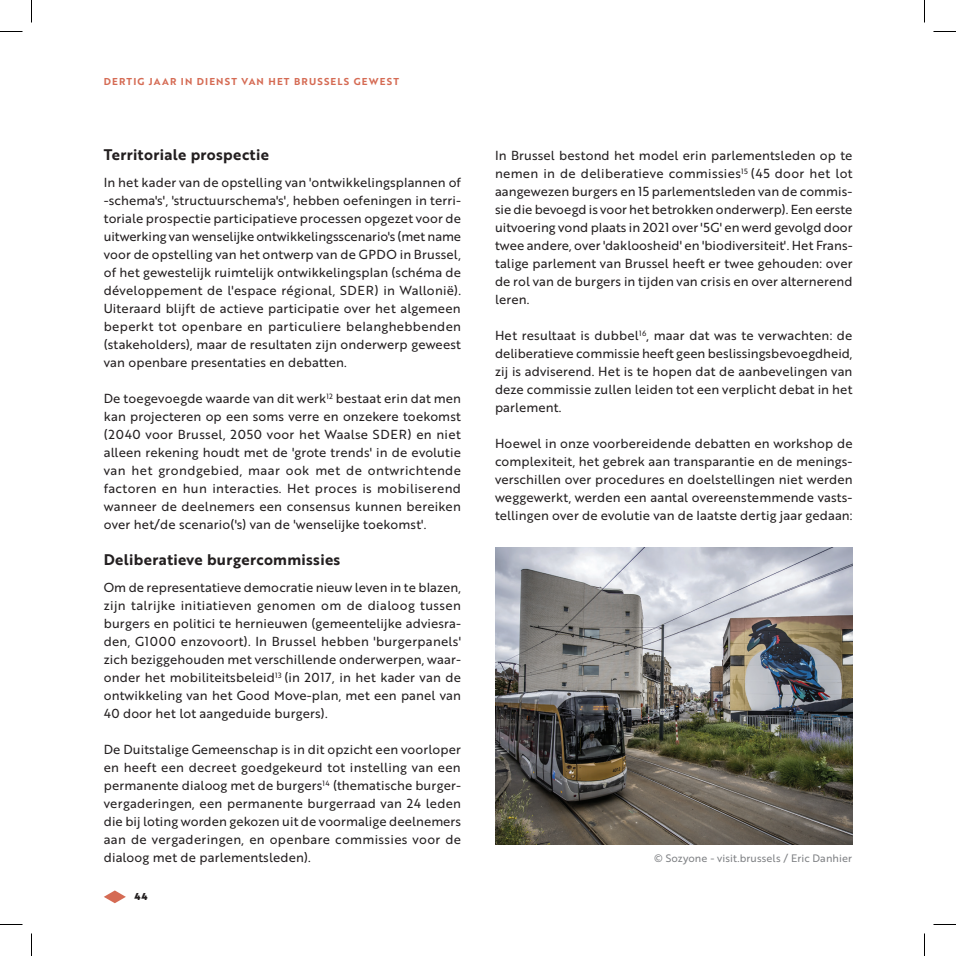
<style>
.page{position:relative;width:956px;height:956px;background:#fff}
.page>*{position:absolute;margin:0;border:0;box-sizing:border-box;transform-origin:0 0}
.t1{font:15px "Brother 1816 Bold";letter-spacing:.02em;color:#231f20}
.t2{font:12.75px/18px "Brother 1816 Regular";letter-spacing:.01em;color:#231f20;text-align:justify}
.t3{font:10.5px "Brother 1816 Regular";letter-spacing:.01em;color:#808285}
.t4{font:9.75px "Brother 1816 Bold";letter-spacing:.12em;color:#d56b54}
.t5{font:9.75px "Brother 1816 Black";color:#231f20}
</style>
<div class="page">
<svg style="left:104px;top:890px;width:22px;height:13px"></svg>
<img style="left:495px;top:547px;width:357px;height:297px">
<svg style="left:0;top:31px;width:22px;height:1px"></svg>
<svg style="left:933px;top:31px;width:23px;height:1px"></svg>
<svg style="left:0;top:924px;width:22px;height:1px"></svg>
<svg style="left:933px;top:924px;width:23px;height:1px"></svg>
<svg style="left:31px;top:0;width:1px;height:23px"></svg>
<svg style="left:31px;top:933px;width:1px;height:23px"></svg>
<svg style="left:924px;top:0;width:1px;height:23px"></svg>
<svg style="left:924px;top:933px;width:1px;height:23px"></svg>
<p class="t4" style="left:104px;top:74px;width:297px">DERTIG JAAR IN DIENST VAN HET BRUSSELS GEWEST</p>
<p class="t1" style="left:104px;top:143px;width:167px">Territoriale prospectie</p>
<p class="t2" style="left:104px;top:173px;width:359px">In het kader van de opstelling van 'ontwikkelingsplannen of -schema's', 'structuurschema's', hebben oefeningen in terri&shy;toriale prospectie participatieve processen opgezet voor de uitwerking van wenselijke ontwikkelingsscenario's (met name voor de opstelling van het ontwerp van de GPDO in Brussel, of het gewestelijk ruimtelijk ontwikkelingsplan (schéma de développement de l'espace régional, SDER) in Wallonië).<br>Uiteraard blijft de actieve participatie over het algemeen beperkt tot openbare en particuliere belanghebbenden (stakeholders), maar de resultaten zijn onderwerp geweest van openbare presentaties en debatten.</p>
<p class="t2" style="left:104px;top:389px;width:359px">De toegevoegde waarde van dit werk<sup>12</sup> bestaat erin dat men kan projecteren op een soms verre en onzekere toekomst (2040 voor Brussel, 2050 voor het Waalse SDER) en niet alleen rekening houdt met de 'grote trends' in de evolutie van het grondgebied, maar ook met de ontwrichtende factoren en hun interacties. Het proces is mobiliserend wanneer de deelnemers een consensus kunnen bereiken over het/de scenario('s) van de 'wenselijke toekomst'.</p>
<p class="t1" style="left:104px;top:548px;width:238px">Deliberatieve burgercommissies</p>
<p class="t2" style="left:104px;top:578px;width:359px">Om de representatieve democratie nieuw leven in te blazen, zijn talrijke initiatieven genomen om de dialoog tussen burgers en politici te hernieuwen (gemeentelijke adviesra&shy;den, G1000 enzovoort). In Brussel hebben 'burgerpanels' zich beziggehouden met verschillende onderwerpen, waar&shy;onder het mobiliteitsbeleid<sup>13</sup> (in 2017, in het kader van de ontwikkeling van het Good Move-plan, met een panel van 40 door het lot aangeduide burgers).</p>
<p class="t2" style="left:104px;top:740px;width:359px">De Duitstalige Gemeenschap is in dit opzicht een voorloper en heeft een decreet goedgekeurd tot instelling van een permanente dialoog met de burgers<sup>14</sup> (thematische burger&shy;vergaderingen, een permanente burgerraad van 24 leden die bij loting worden gekozen uit de voormalige deelnemers aan de vergaderingen, en openbare commissies voor de dialoog met de parlementsleden).</p>
<p class="t5" style="left:134px;top:889px;width:15px">44</p>
<p class="t2" style="left:495px;top:146px;width:359px">In Brussel bestond het model erin parlementsleden op te nemen in de deliberatieve commissies<sup>15</sup> (45 door het lot aangewezen burgers en 15 parlementsleden van de commis&shy;sie die bevoegd is voor het betrokken onderwerp). Een eerste uitvoering vond plaats in 2021 over '5G' en werd gevolgd door twee andere, over 'dakloosheid' en 'biodiversiteit'. Het Frans&shy;talige parlement van Brussel heeft er twee gehouden: over de rol van de burgers in tijden van crisis en over alternerend leren.</p>
<p class="t2" style="left:495px;top:326px;width:359px">Het resultaat is dubbel<sup>16</sup>, maar dat was te verwachten: de deliberatieve commissie heeft geen beslissingsbevoegdheid, zij is adviserend. Het is te hopen dat de aanbevelingen van deze commissie zullen leiden tot een verplicht debat in het parlement.</p>
<p class="t2" style="left:495px;top:434px;width:359px">Hoewel in onze voorbereidende debatten en workshop de complexiteit, het gebrek aan transparantie en de menings&shy;verschillen over procedures en doelstellingen niet werden weggewerkt, werden een aantal overeenstemmende vasts&shy;tellingen over de evolutie van de laatste dertig jaar gedaan:</p>
<p class="t3" style="left:654px;top:850px;width:200px">© Sozyone - visit.brussels / Eric Danhier</p>
</div>
